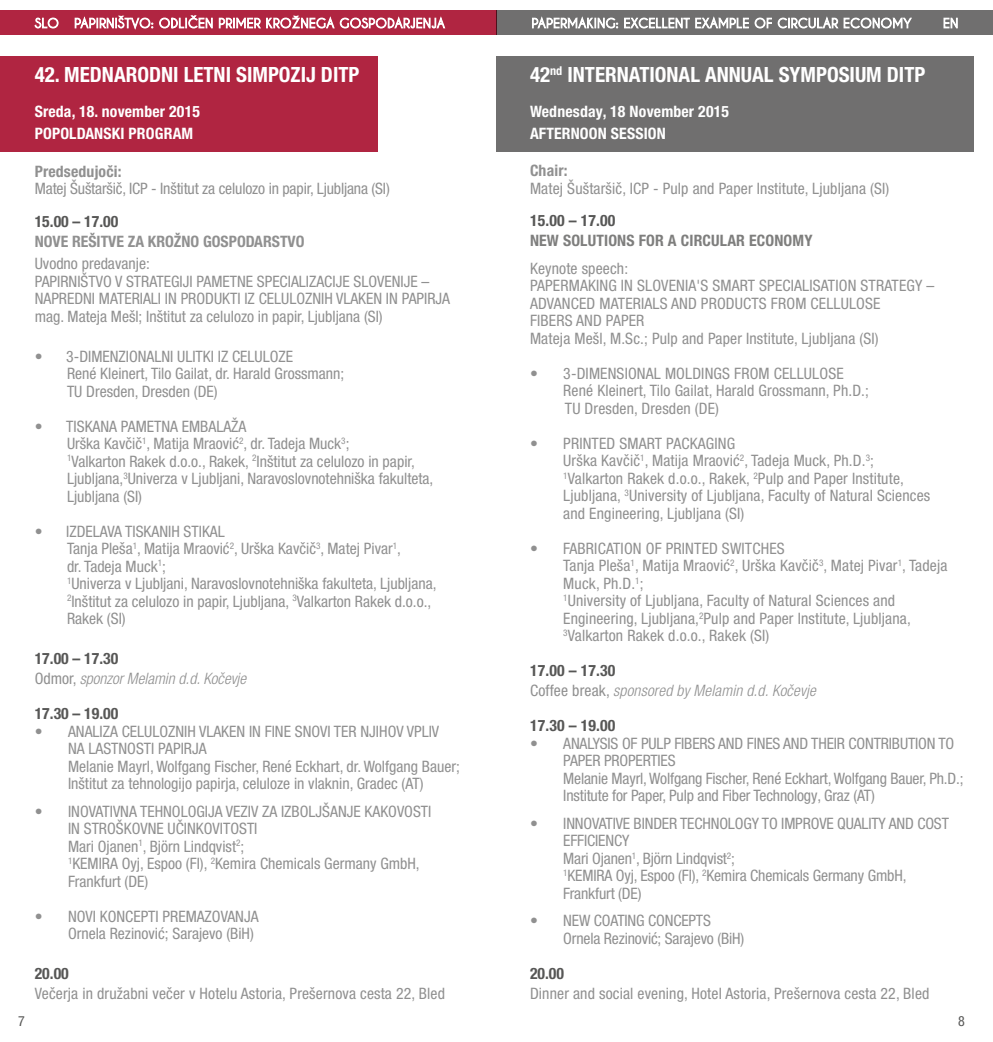
<style>
.page{position:relative;width:993px;height:1042px;background:#fff}
.page>*{position:absolute;margin:0;border:0;box-sizing:border-box;transform-origin:0 0}
.t1{font:700 condensed 21px "Helvetica Neue LT Pro";color:#fff}
.t2{font:condensed 15.75px/17.5px "Helvetica Neue LT Pro";color:#909090}
.t3{font:italic 300 condensed 15.75px/19.9px "Helvetica Neue LT Pro";letter-spacing:.01em;color:#909090}
.t4{font:700 condensed 15.75px/22.4px "Helvetica Neue LT Pro";letter-spacing:.01em;color:#fff}
.t5{font:700 condensed 15.75px "Helvetica Neue LT Pro";color:#575756}
.t6{font:700 condensed 15.75px "Helvetica Neue LT Pro";color:#909090}
.t7{font:700 condensed 15.75px "Helvetica Neue LT Pro";letter-spacing:.01em;color:#7e7e7d}
.t8{font:condensed 14px "Helvetica Neue LT Pro";color:#575756}
.s1{font-weight:700;font-style:normal;color:#575756}
.s2{font-weight:400;font-style:normal}
</style>
<div class="page">
<div style="left:0;top:10px;width:496px;height:25px;background:#b02541"></div>
<div style="left:496px;top:10px;width:496px;height:25px;background:#706f6f"></div>
<svg style="left:35px;top:18px;width:23px;height:10px"></svg>
<svg style="left:75px;top:15px;width:370px;height:15px"></svg>
<svg style="left:532px;top:16px;width:379px;height:13px"></svg>
<svg style="left:943px;top:18px;width:14px;height:10px"></svg>
<div style="left:0;top:56px;width:377px;height:95px;background:#b02541"></div>
<div style="left:496px;top:56px;width:477px;height:95px;background:#706f6f"></div>
<h1 class="t1" style="left:35px;top:62px;width:326px">42. MEDNARODNI LETNI SIMPOZIJ DITP</h1>
<p class="t4" style="left:35px;top:100px;width:167px">Sreda, 18. november 2015<br>POPOLDANSKI PROGRAM</p>
<p class="t6" style="left:35px;top:162px;width:88px">Predsedujoči:</p>
<p class="t2" style="left:35px;top:180px;width:356px">Matej Šuštaršič, ICP - Inštitut za celulozo in papir, Ljubljana (SI)</p>
<p class="t5" style="left:35px;top:212px;width:85px">15.00 – 17.00</p>
<p class="t6" style="left:35px;top:232px;width:271px">NOVE REŠITVE ZA KROŽNO GOSPODARSTVO</p>
<p class="t2" style="left:35px;top:255px;width:417px">Uvodno predavanje:<br>PAPIRNIŠTVO V STRATEGIJI PAMETNE SPECIALIZACIJE SLOVENIJE – NAPREDNI MATERIALI IN PRODUKTI IZ CELULOZNIH VLAKEN IN PAPIRJA mag. Mateja Mešl; Inštitut za celulozo in papir, Ljubljana (SI)</p>
<p class="t2" style="left:67px;top:347px;width:279px;text-indent:-32px">• 3-DIMENZIONALNI ULITKI IZ CELULOZE<br>René Kleinert, Tilo Gailat, dr. Harald Grossmann;<br>TU Dresden, Dresden (DE)</p>
<p class="t2" style="left:67px;top:417px;width:367px;text-indent:-32px">• TISKANA PAMETNA EMBALAŽA<br>Urška Kavčič<sup>1</sup>, Matija Mraović<sup>2</sup>, dr. Tadeja Muck<sup>3</sup>;<br><sup>1</sup>Valkarton Rakek d.o.o., Rakek, <sup>2</sup>Inštitut za celulozo in papir, Ljubljana,<sup>3</sup>Univerza v Ljubljani, Naravoslovnotehniška fakulteta, Ljubljana (SI)</p>
<p class="t2" style="left:67px;top:522px;width:371px;text-indent:-32px">• IZDELAVA TISKANIH STIKAL<br>Tanja Pleša<sup>1</sup>, Matija Mraović<sup>2</sup>, Urška Kavčič<sup>3</sup>, Matej Pivar<sup>1</sup>,<br>dr. Tadeja Muck<sup>1</sup>;<br><sup>1</sup>Univerza v Ljubljani, Naravoslovnotehniška fakulteta, Ljubljana, <sup>2</sup>Inštitut za celulozo in papir, Ljubljana, <sup>3</sup>Valkarton Rakek d.o.o., Rakek (SI)</p>
<p class="t3" style="left:35px;top:649px;width:213px"><span class="s1">17.00 – 17.30<br></span><span class="s2">Odmor,</span> sponzor Melamin d.d. Kočevje</p>
<p class="t5" style="left:35px;top:704px;width:85px">17.30 – 19.00</p>
<p class="t2" style="left:68px;top:722px;width:393px;text-indent:-33px">• ANALIZA CELULOZNIH VLAKEN IN FINE SNOVI TER NJIHOV VPLIV NA LASTNOSTI PAPIRJA<br>Melanie Mayrl, Wolfgang Fischer, René Eckhart, dr. Wolfgang Bauer; Inštitut za tehnologijo papirja, celuloze in vlaknin, Gradec (AT)</p>
<p class="t2" style="left:68px;top:802px;width:365px;text-indent:-33px">• INOVATIVNA TEHNOLOGIJA VEZIV ZA IZBOLJŠANJE KAKOVOSTI IN STROŠKOVNE UČINKOVITOSTI<br>Mari Ojanen<sup>1</sup>, Björn Lindqvist<sup>2</sup>;<br><sup>1</sup>KEMIRA Oyj, Espoo (FI), <sup>2</sup>Kemira Chemicals Germany GmbH, Frankfurt (DE)</p>
<p class="t2" style="left:68px;top:907px;width:192px;text-indent:-33px">• NOVI KONCEPTI PREMAZOVANJA<br>Ornela Rezinović; Sarajevo (BiH)</p>
<p class="t5" style="left:35px;top:964px;width:36px">20.00</p>
<p class="t2" style="left:35px;top:984px;width:411px">Večerja in družabni večer v Hotelu Astoria, Prešernova cesta 22, Bled</p>
<h1 class="t1" style="left:530px;top:62px;width:397px">42<sup>nd</sup> INTERNATIONAL ANNUAL SYMPOSIUM DITP</h1>
<p class="t4" style="left:530px;top:100px;width:200px">Wednesday, 18 November 2015<br>AFTERNOON SESSION</p>
<p class="t6" style="left:530px;top:161px;width:39px">Chair:</p>
<p class="t2" style="left:530px;top:179px;width:361px">Matej Šuštaršič, ICP - Pulp and Paper Institute, Ljubljana (SI)</p>
<p class="t5" style="left:530px;top:211px;width:87px">15.00 – 17.00</p>
<p class="t7" style="left:530px;top:231px;width:284px">NEW SOLUTIONS FOR A CIRCULAR ECONOMY</p>
<p class="t2" style="left:530px;top:259px;width:406px">Keynote speech:<br>PAPERMAKING IN SLOVENIA'S SMART SPECIALISATION STRATEGY – ADVANCED MATERIALS AND PRODUCTS FROM CELLULOSE<br>FIBERS AND PAPER<br>Mateja Mešl, M.Sc.; Pulp and Paper Institute, Ljubljana (SI)</p>
<p class="t2" style="left:563px;top:364px;width:307px;text-indent:-33px">• 3-DIMENSIONAL MOLDINGS FROM CELLULOSE<br>René Kleinert, Tilo Gailat, Harald Grossmann, Ph.D.;<br>TU Dresden, Dresden (DE)</p>
<p class="t2" style="left:563px;top:434px;width:368px;text-indent:-33px">• PRINTED SMART PACKAGING<br>Urška Kavčič<sup>1</sup>, Matija Mraović<sup>2</sup>, Tadeja Muck, Ph.D.<sup>3</sup>; <sup>1</sup>Valkarton Rakek d.o.o., Rakek, <sup>2</sup>Pulp and Paper Institute, Ljubljana, <sup>3</sup>University of Ljubljana, Faculty of Natural Sciences and Engineering, Ljubljana (SI)</p>
<p class="t2" style="left:563px;top:539px;width:385px;text-indent:-33px">• FABRICATION OF PRINTED SWITCHES<br>Tanja Pleša<sup>1</sup>, Matija Mraović<sup>2</sup>, Urška Kavčič<sup>3</sup>, Matej Pivar<sup>1</sup>, Tadeja Muck, Ph.D.<sup>1</sup>;<br><sup>1</sup>University of Ljubljana, Faculty of Natural Sciences and Engineering, Ljubljana,<sup>2</sup>Pulp and Paper Institute, Ljubljana, <sup>3</sup>Valkarton Rakek d.o.o., Rakek (SI)</p>
<p class="t3" style="left:530px;top:661px;width:287px"><span class="s1">17.00 – 17.30<br></span><span class="s2">Coffee break,</span> sponsored by Melamin d.d. Kočevje</p>
<p class="t5" style="left:530px;top:716px;width:87px">17.30 – 19.00</p>
<p class="t2" style="left:563px;top:734px;width:401px;text-indent:-33px">• ANALYSIS OF PULP FIBERS AND FINES AND THEIR CONTRIBUTION TO PAPER PROPERTIES<br>Melanie Mayrl, Wolfgang Fischer, René Eckhart, Wolfgang Bauer, Ph.D.; Institute for Paper, Pulp and Fiber Technology, Graz (AT)</p>
<p class="t2" style="left:563px;top:814px;width:387px;text-indent:-33px">• INNOVATIVE BINDER TECHNOLOGY TO IMPROVE QUALITY AND COST EFFICIENCY<br>Mari Ojanen<sup>1</sup>, Björn Lindqvist<sup>2</sup>;<br><sup>1</sup>KEMIRA Oyj, Espoo (FI), <sup>2</sup>Kemira Chemicals Germany GmbH, Frankfurt (DE)</p>
<p class="t2" style="left:563px;top:911px;width:182px;text-indent:-33px">• NEW COATING CONCEPTS<br>Ornela Rezinović; Sarajevo (BiH)</p>
<p class="t5" style="left:530px;top:964px;width:36px">20.00</p>
<p class="t2" style="left:530px;top:984px;width:401px">Dinner and social evening, Hotel Astoria, Prešernova cesta 22, Bled</p>
<p class="t8" style="left:18px;top:1012px;width:8px">7</p>
<p class="t8" style="left:957px;top:1012px;width:8px">8</p>
</div>
